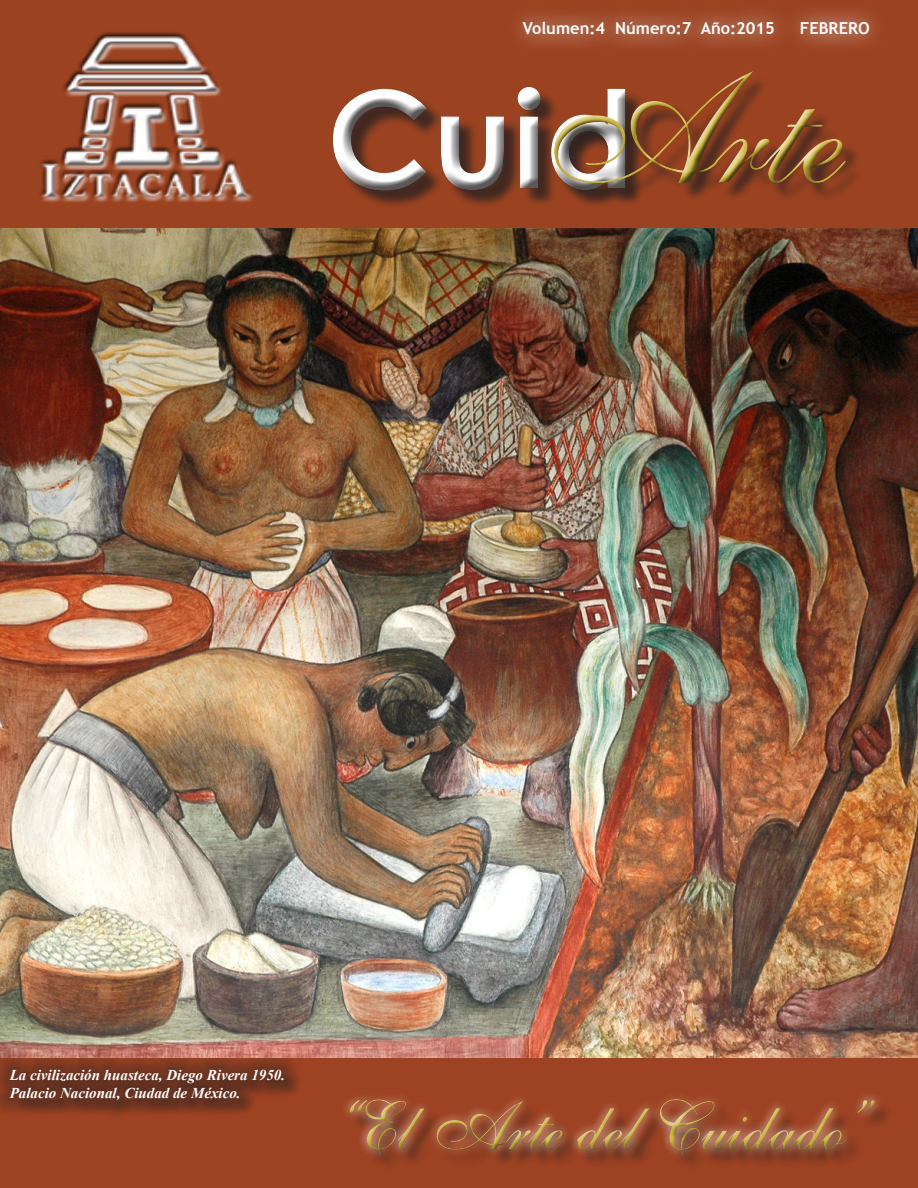
<style>
.page{position:relative;width:918px;height:1188px;background:#fff}
.page>*{position:absolute;margin:0;border:0;box-sizing:border-box;transform-origin:0 0}
.t1{font:700 135px "Century Gothic";color:#fff}
.t2{font:67.5px "Shelley Allegro BT";color:#cab43c}
.t3{font:700 16.5px "Trebuchet MS";color:#fff}
.t4{font:italic 700 15px/18px "Times New Roman";color:#fff}
.s1{font-family:"Shelley Allegro BT";font-weight:400;font-size:154.5px;color:#cab43c}
</style>
<div class="page">
<div style="left:0;top:0;width:918px;height:229px;background:#9b4321"></div>
<div style="left:505px;top:3px;width:383px;height:51px;background:#fff;opacity:.8"></div>
<div style="left:0;top:1057px;width:918px;height:131px;background:#9d4222"></div>
<div style="left:13px;top:1072px;width:288px;height:46px;background:#9d4222"></div>
<div style="left:0;top:1053px;width:301px;height:64px;background:#231f20;opacity:.85"></div>
<div style="left:36px;top:30px;width:218px;height:169px;background:#fff;opacity:.75"></div>
<div style="left:38px;top:40px;width:218px;height:163px;background:#231f20;opacity:.75"></div>
<div style="left:336px;top:90px;width:308px;height:119px;background:#231f20;opacity:.75"></div>
<div style="left:322px;top:76px;width:313px;height:119px;background:#9b4321"></div>
<div style="left:331px;top:81px;width:306px;height:120px;background:#231f20;opacity:.75"></div>
<div style="left:556px;top:74px;width:308px;height:128px;background:#231f20;opacity:.75"></div>
<div style="left:543px;top:60px;width:312px;height:131px;background:#fff;opacity:.75"></div>
<div style="left:549px;top:64px;width:307px;height:130px;background:#231f20;opacity:.75"></div>
<div style="left:352px;top:1102px;width:541px;height:72px;background:#9d4222"></div>
<div style="left:339px;top:1089px;width:545px;height:74px;background:#9d4222"></div>
<div style="left:341px;top:1093px;width:545px;height:74px;background:#231f20;opacity:.75"></div>
<img style="left:0;top:229px;width:918px;height:828px">
<p class="t3" style="left:523px;top:18px;width:253px">Volumen:4 Número:7 Año:2015</p>
<p class="t3" style="left:800px;top:18px;width:71px">FEBRERO</p>
<h1 class="t1" style="left:327px;top:37px;width:519px">Cuid<span class="s1">Arte</span></h1>
<p class="t4" style="left:10px;top:1065px;width:277px">La civilización huasteca, Diego Rivera 1950.<br>Palacio Nacional, Ciudad de México.</p>
<h2 class="t2" style="left:336px;top:1086px;width:532px">“El Arte del Cuidado”</h2>
</div>
